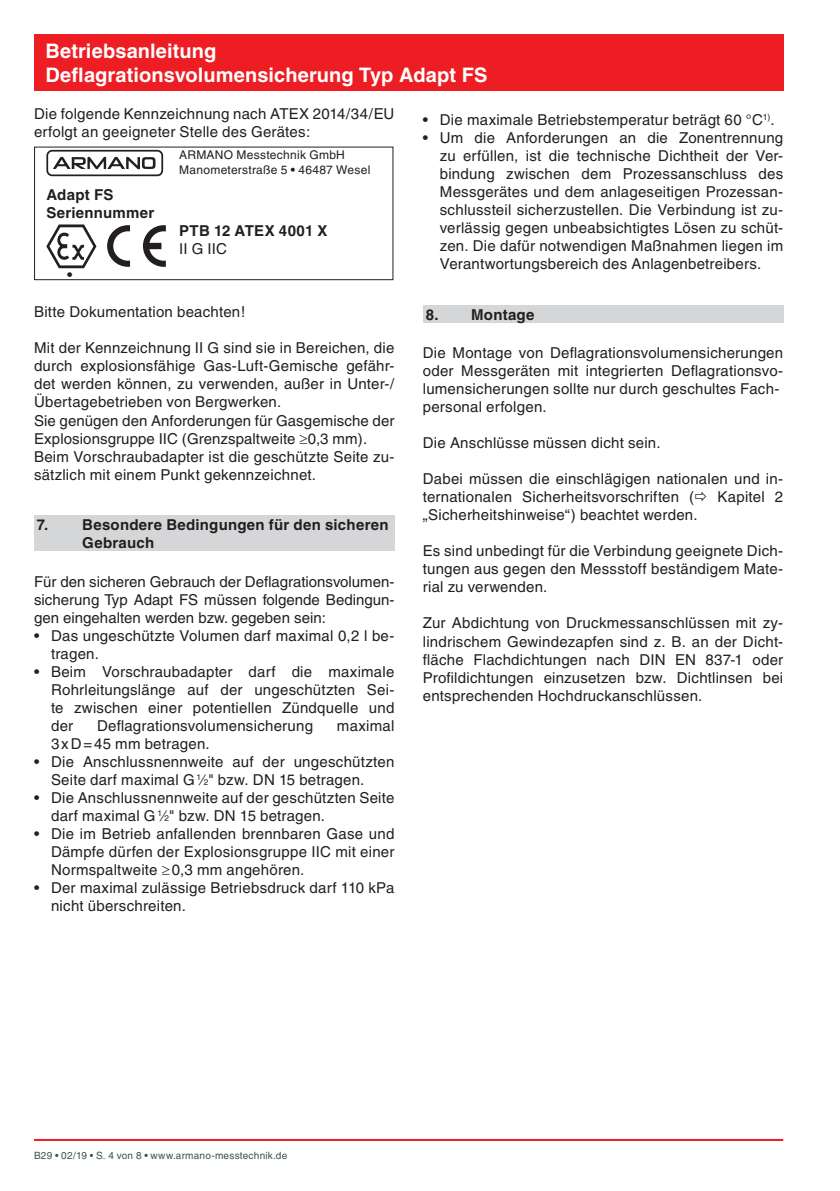
<style>
.page{position:relative;width:840px;height:1191px;background:#fff}
.page>*{position:absolute;margin:0;border:0;box-sizing:border-box;transform-origin:0 0}
.t1{font:700 20px/24px "Helvetica";letter-spacing:.005em;color:#fff}
.t2{font:15px/18px "Helvetica";letter-spacing:.015em;color:#231f20}
.t3{font:700 15px/18px "Helvetica";letter-spacing:.02em;color:#231f20}
.t4{font:12px/14.4px "Helvetica";letter-spacing:.02em;color:#231f20}
.t5{font:10px "Helvetica";letter-spacing:.02em;color:#3d4f51}
.s1{font-weight:700}
.s2{font-size:8.2px}
</style>
<div class="page">
<hr style="left:34px;top:1139px;width:748px;height:2px;background:#ee1d23">
<div style="left:34px;top:34px;width:748px;height:57px;background:#ee1d23"></div>
<div style="left:46px;top:150px;width:117px;height:26px;border:2px solid #231f20;border-radius:5px"></div>
<svg style="left:53px;top:157px;width:102px;height:12px"></svg>
<svg style="left:46px;top:224px;width:50px;height:44px"></svg>
<svg style="left:107px;top:225px;width:23px;height:42px"></svg>
<svg style="left:143px;top:225px;width:23px;height:42px"></svg>
<div style="left:34px;top:147px;width:359px;height:133px;border:1px solid #231f20"></div>
<div style="left:34px;top:515px;width:360px;height:36px;background:#d5d6d8"></div>
<div style="left:422px;top:305px;width:360px;height:17px;background:#d5d6d8"></div>
<h1 class="t1" style="left:45px;top:39px;width:443px">Betriebsanleitung<br>Deflagrationsvolumensicherung Typ Adapt FS</h1>
<p class="t2" style="left:34px;top:105px;width:361px">Die folgende Kennzeichnung nach ATEX 2014/34/EU erfolgt an geeigneter Stelle des Gerätes:</p>
<p class="t4" style="left:179px;top:148px;width:192px">ARMANO Messtechnik GmbH<br>Manometerstraße 5 <span class="s1">•</span> 46487 Wesel</p>
<p class="t3" style="left:46px;top:185px;width:109px">Adapt FS<br>Seriennummer</p>
<p class="t3" style="left:179px;top:221px;width:150px">PTB 12 ATEX 4001 X</p>
<p class="t2" style="left:179px;top:239px;width:49px">II G IIC</p>
<p class="t2" style="left:67px;top:265px;width:7px">•</p>
<p class="t2" style="left:34px;top:303px;width:212px">Bitte Dokumentation beachten!</p>
<p class="t2" style="left:34px;top:339px;width:362px">Mit der Kennzeichnung II G sind sie in Bereichen, die durch explosionsfähige Gas-Luft-Gemische gefähr&shy;det werden können, zu verwenden, außer in Unter-/ Übertagebetrieben von Bergwerken.<br>Sie genügen den Anforderungen für Gasgemische der Explosionsgruppe IIC (Grenzspaltweite ≥0,3 mm).<br>Beim Vorschraubadapter ist die geschützte Seite zu&shy;sätzlich mit einem Punkt gekennzeichnet.</p>
<p class="t3" style="left:82px;top:515px;width:308px;text-indent:-45px">7. Besondere Bedingungen für den sicheren<br>Gebrauch</p>
<p class="t2" style="left:34px;top:572px;width:362px;text-align:justify">Für den sicheren Gebrauch der Deflagrationsvolumen&shy;sicherung Typ Adapt FS müssen folgende Bedingun&shy;gen eingehalten werden bzw. gegeben sein:</p>
<p class="t2" style="left:51px;top:626px;width:344px;text-indent:-17px">• Das ungeschützte Volumen darf maximal 0,2 l be&shy;tragen.</p>
<p class="t2" style="left:51px;top:662px;width:345px;text-align:justify;text-indent:-17px">• Beim Vorschraubadapter darf die maximale Rohrleitungslänge auf der ungeschützten Sei&shy;te zwischen einer potentiellen Zündquelle und der</p>
<p class="t2" style="left:422px;top:111px;width:353px">• Die maximale Betriebstemperatur beträgt 60 °C<sup>1)</sup>.</p>
<p class="t2" style="left:439px;top:129px;width:345px;text-align:justify;text-indent:-17px">• Um die Anforderungen an die Zonentrennung zu erfüllen, ist die technische Dichtheit der Ver&shy;bindung zwischen dem Prozessanschluss des Messgerätes und dem anlageseitigen Prozessan&shy;schlussteil sicherzustellen. Die Verbindung ist zu&shy;verlässig gegen unbeabsichtigtes Lösen zu schüt&shy;zen. Die dafür notwendigen Maßnahmen liegen im Verantwortungsbereich des Anlagenbetreibers.</p>
<p class="t3" style="left:425px;top:305px;width:110px">8. Montage</p>
<p class="t2" style="left:422px;top:344px;width:362px">Die Montage von Deflagrationsvolumensicherungen oder Messgeräten mit integrierten Deflagrationsvo&shy;lumensicherungen sollte nur durch geschultes Fach&shy;personal erfolgen.</p>
<p class="t2" style="left:422px;top:434px;width:239px">Die Anschlüsse müssen dicht sein.</p>
<p class="t2" style="left:422px;top:470px;width:361px">Dabei müssen die einschlägigen nationalen und in&shy;ternationalen Sicherheitsvorschriften (</p>
<p class="t2" style="left:717px;top:488px;width:67px">Kapitel 2</p>
<p class="t2" style="left:422px;top:506px;width:276px">„Sicherheitshinweise“) beachtet werden.</p>
<p class="t2" style="left:422px;top:542px;width:361px;text-align:justify">Es sind unbedingt für die Verbindung geeignete Dich&shy;tungen aus gegen den Messstoff beständigem Mate&shy;rial zu verwenden.</p>
<p class="t2" style="left:422px;top:614px;width:362px;text-align:justify">Zur Abdichtung von Druckmessanschlüssen mit zy&shy;lindrischem Gewindezapfen sind z. B. an der Dicht&shy;fläche Flachdichtungen nach DIN EN 837-1 oder Profildichtungen einzusetzen bzw. Dichtlinsen bei entsprechenden Hochdruckanschlüssen.</p>
<p class="t2" style="left:97px;top:716px;width:217px">Deflagrationsvolumensicherung</p>
<p class="t2" style="left:337px;top:716px;width:59px">maximal</p>
<p class="t2" style="left:51px;top:734px;width:160px">3xD=45 mm betragen.</p>
<p class="t2" style="left:51px;top:752px;width:344px;text-indent:-17px">• Die Anschlussnennweite auf der ungeschützten<br>Seite darf maximal G <sup>1</sup>⁄<span class="s2">2</span>" bzw. DN 15 betragen.</p>
<p class="t2" style="left:51px;top:788px;width:344px;text-indent:-17px">• Die Anschlussnennweite auf der geschützten Seite darf maximal G <sup>1</sup>⁄<span class="s2">2</span>" bzw. DN 15 betragen.</p>
<p class="t2" style="left:51px;top:824px;width:345px;text-align:justify;text-indent:-17px">• Die im Betrieb anfallenden brennbaren Gase und Dämpfe dürfen der Explosionsgruppe IIC mit einer Normspaltweite ≥0,3 mm angehören.</p>
<p class="t2" style="left:51px;top:878px;width:345px;text-indent:-17px">• Der maximal zulässige Betriebsdruck darf 110 kPa nicht überschreiten.</p>
<p class="t5" style="left:34px;top:1149px;width:255px">B29 • 02/19 • S. 4 von 8 • www.armano-messtechnik.de</p>
</div>
